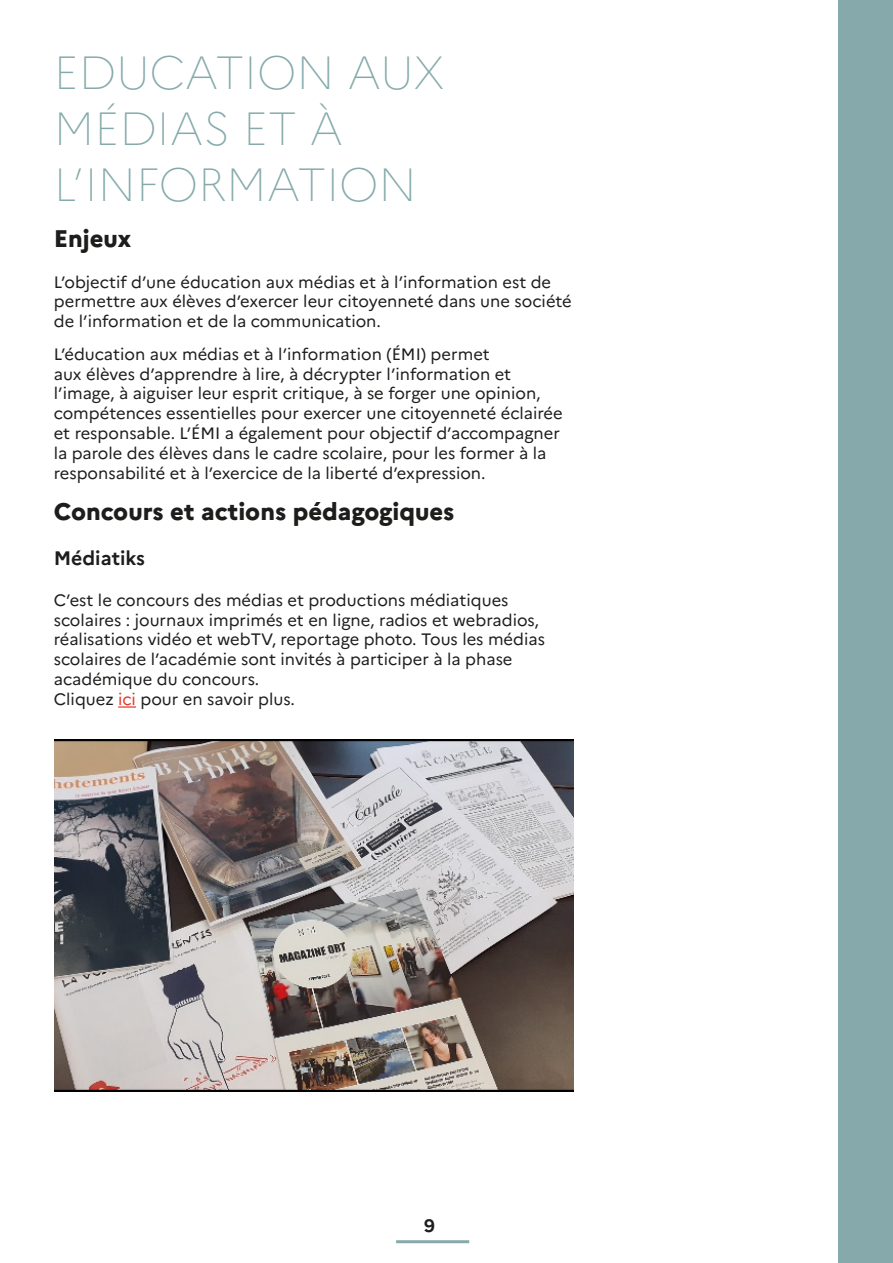
<style>
.page{position:relative;width:893px;height:1263px;background:#fff}
.page>*{position:absolute;margin:0;border:0;box-sizing:border-box;transform-origin:0 0}
.t1{font:100 46.5px/55.8px "Marianne";color:#86aaab}
.t2{font:800 24px "Marianne";color:#1d1d1b}
.t3{font:700 19.5px "Marianne";color:#1d1d1b}
.t4{font:700 18px "Marianne";color:#1d1d1b}
.t5{font:16.5px/19.8px "Marianne";color:#1d1d1b}
.s1{color:#e73628}
</style>
<div class="page">
<svg style="left:118px;top:706px;width:18px;height:2px"></svg>
<img style="left:54px;top:740px;width:519px;height:351px">
<hr style="left:396px;top:1240px;width:73px;height:3px;background:#86aaab">
<div style="left:839px;top:0;width:54px;height:1263px;background:#86aaab"></div>
<h1 class="t1" style="left:54px;top:41px;width:393px">EDUCATION AUX<br>MÉDIAS ET À<br>L’INFORMATION</h1>
<h2 class="t2" style="left:54px;top:219px;width:79px">Enjeux</h2>
<p class="t5" style="left:54px;top:270px;width:520px">L’objectif d’une éducation aux médias et à l’information est de permettre aux élèves d’exercer leur citoyenneté dans une société de l’information et de la communication.</p>
<p class="t5" style="left:54px;top:343px;width:510px">L’éducation aux médias et à l’information (ÉMI) permet<br>aux élèves d’apprendre à lire, à décrypter l’information et l’image, à aiguiser leur esprit critique, à se forger une opinion, compétences essentielles pour exercer une citoyenneté éclairée et responsable. L’ÉMI a également pour objectif d’accompagner la parole des élèves dans le cadre scolaire, pour les former à la responsabilité et à l’exercice de la liberté d’expression.</p>
<h2 class="t2" style="left:54px;top:493px;width:402px">Concours et actions pédagogiques</h2>
<p class="t3" style="left:54px;top:543px;width:93px">Médiatiks</p>
<p class="t5" style="left:54px;top:589px;width:493px">C’est le concours des médias et productions médiatiques scolaires : journaux imprimés et en ligne, radios et webradios, réalisations vidéo et webTV, reportage photo. Tous les médias scolaires de l’académie sont invités à participer à la phase académique du concours.<br>Cliquez <span class="s1">ici</span> pour en savoir plus.</p>
<p class="t4" style="left:424px;top:1212px;width:12px">9</p>
</div>
